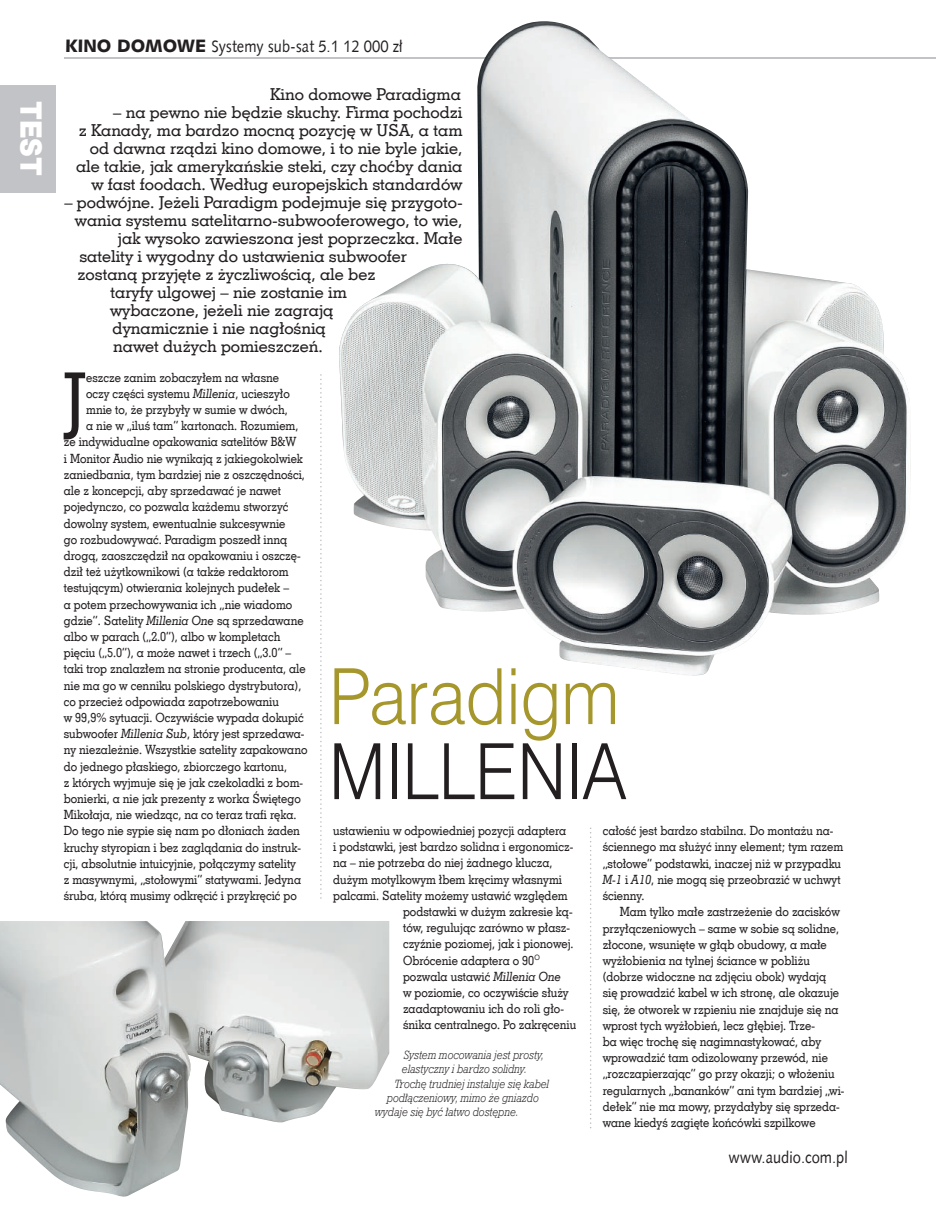
<style>
.page{position:relative;width:936px;height:1212px;background:#fff}
.page>*{position:absolute;margin:0;border:0;box-sizing:border-box;transform-origin:0 0}
.t1{font:80.25px "Geo Slab 703 Md EU";color:#231f20;scale:.9 1}
.t2{font:72px "Swis 721 Lt PL";color:#a6972d;scale:.9 1}
.t3{font:72px "Swis 721 Lt PL";color:#231f20;scale:.9 1}
.t4{font:27.15px "Swis 721 Blk 2 EU";color:#fff;scale:.9 1}
.t5{font:16.5px/18px "Geo Slab 703 Md EU";color:#231f20;text-align:right}
.t6{font:16.5px "Humanst 531 EU";color:#231f20;scale:.9 1}
.t7{font:12.75px/16.2px "Geo Slab 703 Md EU";color:#231f20;scale:.9 1}
.t8{font:italic 12px "Geo Slab 712 Lt EU";color:#231f20;scale:.9 1}
.s1{font-family:"Humanst 531 Blk EU";font-size:18px}
.s2{font-style:italic}
</style>
<div class="page">
<svg style="left:590px;top:827px;width:1px;height:301px"></svg>
<svg style="left:320px;top:374px;width:1px;height:525px"></svg>
<div style="left:0;top:85px;width:55px;height:107px;background:#c2c3c6"></div>
<hr style="left:64px;top:58px;width:871px;height:1px;background:#c2c3c6">
<img style="left:338px;top:21px;width:572px;height:655px">
<img style="left:0;top:921px;width:389px;height:276px">
<h3 class="t4" style="left:50px;top:101px;width:85px;rotate:90deg">TEST</h3>
<p class="t6" style="left:65px;top:35px;width:376px"><span class="s1">KINO DOMOWE</span> Systemy sub-sat 5.1 12 000 zł</p>
<p class="t5" style="left:270px;top:85px;width:192px">Kino domowe Paradigma</p>
<p class="t5" style="left:76px;top:103px;width:388px">– na pewno nie będzie skuchy. Firma pochodzi<br>z Kanady, ma bardzo mocną pozycję w USA, a tam od dawna rządzi kino domowe, i to nie byle jakie, ale takie, jak amerykańskie steki, czy choćby dania w fast foodach. Według europejskich standardów</p>
<p class="t5" style="left:64px;top:193px;width:399px">– podwójne. Jeżeli Paradigm podejmuje się przygoto-</p>
<p class="t5" style="left:75px;top:211px;width:389px">wania systemu satelitarno-subwooferowego, to wie,</p>
<p class="t5" style="left:118px;top:229px;width:346px">jak wysoko zawieszona jest poprzeczka. Małe</p>
<p class="t5" style="left:79px;top:247px;width:329px">satelity i wygodny do ustawienia subwoofer</p>
<p class="t5" style="left:78px;top:265px;width:299px">zostaną przyjęte z życzliwością, ale bez</p>
<p class="t5" style="left:110px;top:283px;width:238px">taryfy ulgowej – nie zostanie im</p>
<p class="t5" style="left:110px;top:301px;width:225px">wybaczone, jeżeli nie zagrają</p>
<p class="t5" style="left:113px;top:319px;width:215px">dynamicznie i nie nagłośnią</p>
<p class="t5" style="left:113px;top:337px;width:211px">nawet dużych pomieszczeń.</p>
<h1 class="t1" style="left:64px;top:353px;width:26px">J</h1>
<p class="t7" style="left:86px;top:369px;width:216px">eszcze zanim zobaczyłem na własne</p>
<p class="t7" style="left:86px;top:385px;width:228px">oczy części systemu <span class="s2">Millenia</span>, ucieszyło</p>
<p class="t7" style="left:86px;top:401px;width:225px">mnie to, że przybyły w sumie w dwóch,</p>
<p class="t7" style="left:86px;top:418px;width:237px">a nie w „iluś tam” kartonach. Rozumiem,</p>
<p class="t7" style="left:64px;top:434px;width:260px">że indywidualne opakowania satelitów B&amp;W</p>
<p class="t7" style="left:64px;top:450px;width:267px">i Monitor Audio nie wynikają z jakiegokolwiek</p>
<p class="t7" style="left:64px;top:466px;width:269px">zaniedbania, tym bardziej nie z oszczędności,</p>
<p class="t7" style="left:64px;top:482px;width:243px">ale z koncepcji, aby sprzedawać je nawet</p>
<p class="t7" style="left:64px;top:499px;width:251px">pojedynczo, co pozwala każdemu stworzyć</p>
<p class="t7" style="left:64px;top:515px;width:248px">dowolny system, ewentualnie sukcesywnie</p>
<p class="t7" style="left:64px;top:531px;width:250px">go rozbudowywać. Paradigm poszedł inną</p>
<p class="t7" style="left:64px;top:547px;width:264px">drogą, zaoszczędził na opakowaniu i oszczę-</p>
<p class="t7" style="left:64px;top:563px;width:251px">dził też użytkownikowi (a także redaktorom</p>
<p class="t7" style="left:64px;top:580px;width:252px">testującym) otwierania kolejnych pudełek –</p>
<p class="t7" style="left:64px;top:596px;width:255px">a potem przechowywania ich „nie wiadomo</p>
<p class="t7" style="left:64px;top:612px;width:268px">gdzie”. Satelity <span class="s2">Millenia One</span> są sprzedawane</p>
<p class="t7" style="left:64px;top:628px;width:242px">albo w parach („2.0”), albo w kompletach</p>
<p class="t7" style="left:64px;top:644px;width:254px">pięciu („5.0”), a może nawet i trzech („3.0” –</p>
<p class="t7" style="left:64px;top:661px;width:270px">taki trop znalazłem na stronie producenta, ale</p>
<p class="t7" style="left:64px;top:677px;width:265px">nie ma go w cenniku polskiego dystrybutora),</p>
<p class="t7" style="left:64px;top:693px;width:240px">co przecież odpowiada zapotrzebowaniu</p>
<p class="t7" style="left:64px;top:709px;width:268px">w 99,9% sytuacji. Oczywiście wypada dokupić</p>
<p class="t7" style="left:64px;top:725px;width:269px">subwoofer <span class="s2">Millenia Sub</span>, który jest sprzedawa-</p>
<p class="t7" style="left:64px;top:742px;width:272px">ny niezależnie. Wszystkie satelity zapakowano</p>
<p class="t7" style="left:64px;top:758px;width:249px">do jednego płaskiego, zbiorczego kartonu,</p>
<p class="t7" style="left:64px;top:774px;width:267px">z których wyjmuje się je jak czekoladki z bom-</p>
<p class="t7" style="left:64px;top:790px;width:265px">bonierki, a nie jak prezenty z worka Świętego</p>
<p class="t7" style="left:64px;top:806px;width:260px">Mikołaja, nie wiedząc, na co teraz trafi ręka.</p>
<p class="t7" style="left:64px;top:823px;width:264px">Do tego nie sypie się nam po dłoniach żaden</p>
<p class="t7" style="left:64px;top:839px;width:265px">kruchy styropian i bez zaglądania do instruk-</p>
<p class="t7" style="left:64px;top:855px;width:259px">cji, absolutnie intuicyjnie, połączymy satelity</p>
<p class="t7" style="left:64px;top:871px;width:265px">z masywnymi, „stołowymi” statywami. Jedyna</p>
<p class="t7" style="left:64px;top:887px;width:260px">śruba, którą musimy odkręcić i przykręcić po</p>
<h2 class="t2" style="left:329px;top:649px;width:324px">Paradigm</h2>
<h2 class="t3" style="left:329px;top:724px;width:331px">MILLENIA</h2>
<p class="t7" style="left:333px;top:822px;width:260px">ustawieniu w odpowiedniej pozycji adaptera</p>
<p class="t7" style="left:333px;top:838px;width:268px">i podstawki, jest bardzo solidna i ergonomicz-</p>
<p class="t7" style="left:333px;top:855px;width:245px">na – nie potrzeba do niej żadnego klucza,</p>
<p class="t7" style="left:333px;top:871px;width:256px">dużym motylkowym łbem kręcimy własnymi</p>
<p class="t7" style="left:333px;top:887px;width:262px">palcami. Satelity możemy ustawić względem</p>
<p class="t7" style="left:403px;top:903px;width:190px">podstawki w dużym zakresie ką-</p>
<p class="t7" style="left:403px;top:919px;width:187px">tów, regulując zarówno w płasz-</p>
<p class="t7" style="left:403px;top:936px;width:191px">czyźnie poziomej, jak i pionowej.</p>
<p class="t7" style="left:403px;top:952px;width:153px">Obrócenie adaptera o 90<sup>O</sup></p>
<p class="t7" style="left:403px;top:968px;width:177px">pozwala ustawić <span class="s2">Millenia One</span></p>
<p class="t7" style="left:403px;top:984px;width:185px">w poziomie, co oczywiście służy</p>
<p class="t7" style="left:403px;top:1000px;width:180px">zaadaptowaniu ich do roli gło-</p>
<p class="t7" style="left:403px;top:1017px;width:194px">śnika centralnego. Po zakręceniu</p>
<p class="t7" style="left:602px;top:822px;width:269px">całość jest bardzo stabilna. Do montażu na&shy;ściennego ma służyć inny element; tym razem „stołowe” podstawki, inaczej niż w przypadku <span class="s2">M-1</span> i <span class="s2">A10</span>, nie mogą się przeobrazić w uchwyt ścienny.</p>
<p class="t7" style="left:602px;top:903px;width:270px;text-indent:17px">Mam tylko małe zastrzeżenie do zacisków przyłączeniowych – same w sobie są solidne, złocone, wsunięte w głąb obudowy, a małe wyżłobienia na tylnej ściance w pobliżu (dobrze widoczne na zdjęciu obok) wydają<br>się prowadzić kabel w ich stronę, ale okazuje się, że otworek w rzpieniu nie znajduje się na wprost tych wyżłobień, lecz głębiej. Trze-<br>ba więc trochę się nagimnastykować, aby wprowadzić tam odizolowany przewód, nie „rozczapierzając” go przy okazji; o włożeniu regularnych „bananków” ani tym bardziej „wi&shy;dełek” nie ma mowy, przydałyby się sprzeda&shy;wane kiedyś zagięte końcówki szpilkowe</p>
<p class="t8" style="left:404px;top:1047px;width:157px">System mocowania jest prosty,</p>
<p class="t8" style="left:402px;top:1061px;width:140px">elastyczny i bardzo solidny.</p>
<p class="t8" style="left:395px;top:1076px;width:173px">Trochę trudniej instaluje się kabel</p>
<p class="t8" style="left:387px;top:1090px;width:170px">podłączeniowy, mimo że gniazdo</p>
<p class="t8" style="left:375px;top:1105px;width:161px">wydaje się być łatwo dostępne.</p>
<p class="t6" style="left:728px;top:1146px;width:134px">www.audio.com.pl</p>
</div>
